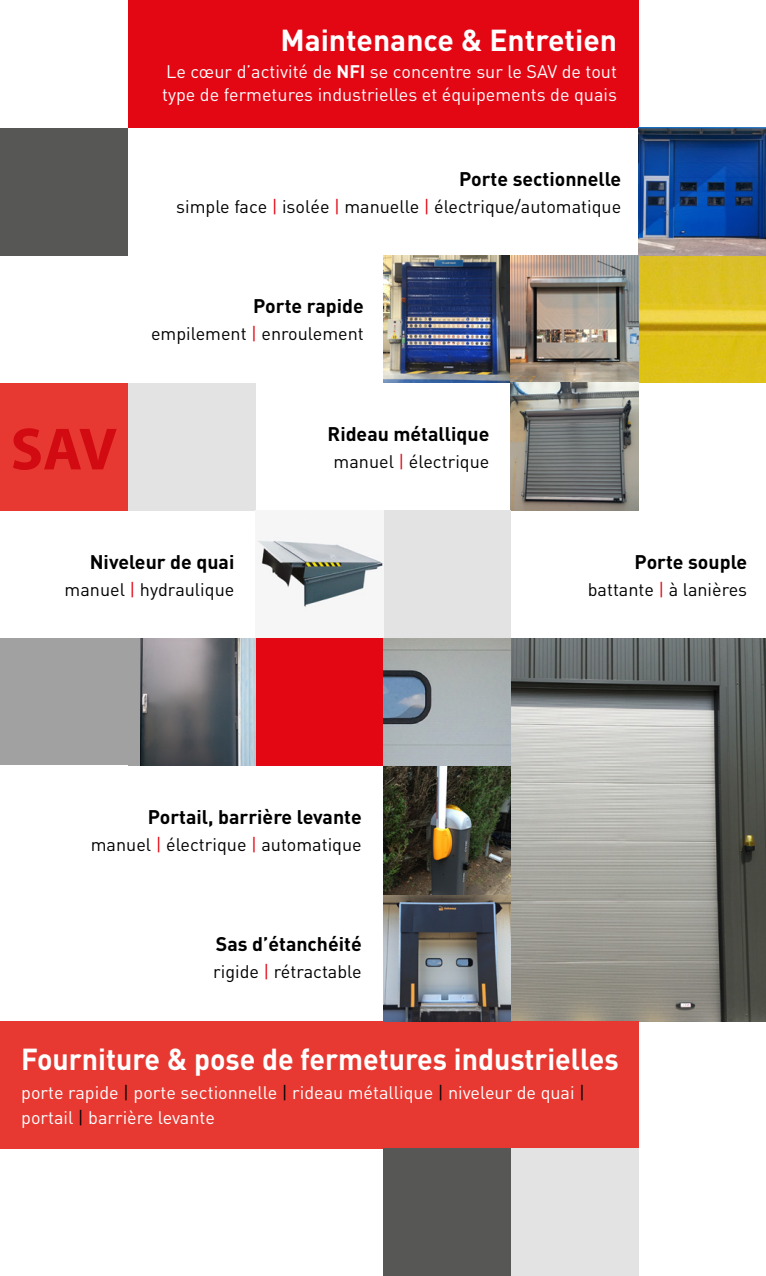
<style>
.page{position:relative;width:766px;height:1276px;background:#fff}
.page>*{position:absolute;margin:0;border:0;box-sizing:border-box;transform-origin:0 0}
.t1{font:700 60px "Myriad Pro";color:#d20a11}
.t2{font:700 30px "DIN";color:#fff;scale:.95 1}
.t3{font:700 30px "DIN";color:#fff}
.t4{font:700 19.5px "DIN";color:#000}
.t5{font:18px/22.5px "DIN";color:#fff}
.t6{font:18px "DIN";color:#000}
.s1{font-weight:700}
.s2{color:#e30613}
.s3{color:#000}
</style>
<div class="page">
<div style="left:128px;top:0;width:510px;height:128px;background:#e30613"></div>
<img style="left:638px;top:128px;width:127px;height:255px">
<img style="left:383px;top:255px;width:255px;height:128px">
<img style="left:510px;top:383px;width:128px;height:127px">
<div style="left:0;top:383px;width:128px;height:127px;background:#e73932"></div>
<div style="left:383px;top:510px;width:127px;height:128px;background:#e3e3e3"></div>
<div style="left:0;top:128px;width:128px;height:127px;background:#575756"></div>
<div style="left:128px;top:383px;width:127px;height:127px;background:#e3e3e3"></div>
<img style="left:257px;top:537px;width:126px;height:75px">
<div style="left:255px;top:638px;width:128px;height:127px;background:#e30613"></div>
<img style="left:139px;top:638px;width:116px;height:127px">
<div style="left:0;top:638px;width:139px;height:127px;background:#a1a1a1"></div>
<img style="left:383px;top:638px;width:382px;height:383px">
<div style="left:0;top:1020px;width:638px;height:128px;background:#e73932"></div>
<div style="left:383px;top:1148px;width:127px;height:128px;background:#575756"></div>
<div style="left:510px;top:1148px;width:128px;height:128px;background:#e3e3e3"></div>
<img style="left:383px;top:894px;width:127px;height:127px">
<svg style="left:383px;top:638px;width:127px;height:127px;background:#9fa8ad"></svg>
<h2 class="t3" style="left:280px;top:21px;width:338px">Maintenance &amp; Entretien</h2>
<p class="t5" style="left:162px;top:60px;width:456px">Le cœur d’activité de <span class="s1">NFI</span> se concentre sur le SAV de tout type de fermetures industrielles et équipements de quais</p>
<p class="t4" style="left:459px;top:166px;width:164px">Porte sectionnelle</p>
<p class="t6" style="left:176px;top:195px;width:446px">simple face <span class="s2">|</span> isolée <span class="s2">|</span> manuelle <span class="s2">|</span> électrique/automatique</p>
<h1 class="t1" style="left:11px;top:410px;width:108px">SAV</h1>
<p class="t4" style="left:253px;top:294px;width:112px">Porte rapide</p>
<p class="t6" style="left:151px;top:323px;width:214px">empilement <span class="s2">|</span> enroulement</p>
<p class="t4" style="left:327px;top:421px;width:163px">Rideau métallique</p>
<p class="t6" style="left:333px;top:450px;width:157px">manuel <span class="s2">|</span> électrique</p>
<p class="t4" style="left:90px;top:549px;width:146px">Niveleur de quai</p>
<p class="t6" style="left:65px;top:578px;width:171px">manuel <span class="s2">|</span> hydraulique</p>
<p class="t4" style="left:148px;top:804px;width:215px">Portail, barrière levante</p>
<p class="t6" style="left:91px;top:833px;width:272px">manuel <span class="s2">|</span> électrique <span class="s2">|</span> automatique</p>
<p class="t4" style="left:216px;top:931px;width:147px">Sas d’étanchéité</p>
<p class="t6" style="left:213px;top:960px;width:150px">rigide <span class="s2">|</span> rétractable</p>
<p class="t4" style="left:634px;top:549px;width:114px">Porte souple</p>
<p class="t6" style="left:587px;top:578px;width:161px">battante <span class="s2">|</span> à lanières</p>
<h2 class="t2" style="left:21px;top:1039px;width:630px">Fourniture &amp; pose de fermetures industrielles</h2>
<p class="t5" style="left:21px;top:1079px;width:565px;line-height:25.2px">porte rapide <span class="s3">|</span> porte sectionnelle <span class="s3">|</span> rideau métallique <span class="s3">|</span> niveleur de quai <span class="s3">| </span>portail <span class="s3">|</span> barrière levante</p>
</div>
